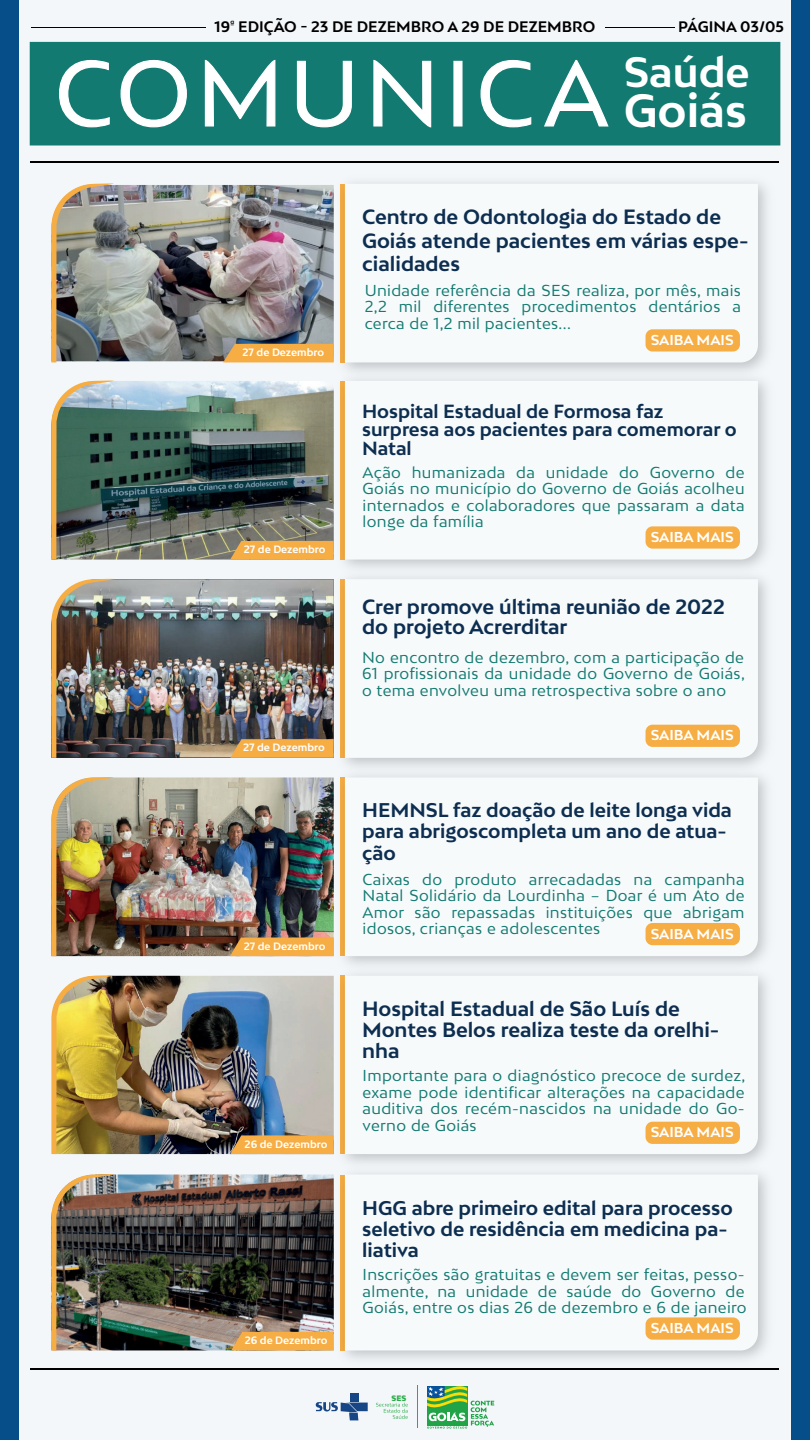
<style>
.page{position:relative;width:810px;height:1440px;background:#fff}
.page>*{position:absolute;margin:0;border:0;box-sizing:border-box;transform-origin:0 0}
.t1{font:700 44.1px "Bw Mitga";color:#fff}
.t2{font:700 40.12px "Bw Mitga";color:#fff}
.t3{font:700 19.5px/23.1px "Bw Mitga";color:#0d2e50}
.t4{font:700 18.75px/21.4px "Bw Mitga";color:#0d2e50}
.t5{font:700 18px/18.6px "Bw Mitga";color:#0d2e50}
.t6{font:15px/16.5px "Bw Mitga";letter-spacing:.025em;color:#137a71;text-align:justify}
.t7{font:700 14.4px "Bw Mitga";color:#000001}
.t8{font:700 13.58px "Bw Mitga";color:#fff}
.t9{font:700 10.05px "Bw Mitga";color:#fff}
.t10{font:900 7.43px "Bw Mitga";color:#2cac4a}
</style>
<div class="page">
<div style="left:7px;top:0;width:795px;height:1440px;background:#f3f7fa"></div>
<div style="left:0;top:0;width:19px;height:1440px;background:#054e89"></div>
<div style="left:791px;top:0;width:19px;height:1440px;background:#054e89"></div>
<div style="left:30px;top:42px;width:750px;height:104px;background:#137a71;border:3px solid #137a71"></div>
<hr style="left:31px;top:27px;width:174px;height:1px;background:#000001">
<hr style="left:605px;top:27px;width:70px;height:1px;background:#000001">
<hr style="left:30px;top:161px;width:749px;height:1px;background:#000001">
<svg style="left:59px;top:59px;width:51px;height:69px"></svg>
<svg style="left:120px;top:59px;width:67px;height:69px"></svg>
<svg style="left:204px;top:59px;width:72px;height:68px"></svg>
<svg style="left:296px;top:60px;width:56px;height:68px"></svg>
<svg style="left:373px;top:59px;width:59px;height:69px"></svg>
<div style="left:453px;top:61px;width:10px;height:66px;background:#fff;border:1px solid #fff"></div>
<svg style="left:480px;top:59px;width:52px;height:69px"></svg>
<svg style="left:544px;top:59px;width:65px;height:68px"></svg>
<hr style="left:31px;top:1368px;width:748px;height:2px;background:#000001">
<img style="left:331px;top:182px;width:436px;height:185px">
<svg style="left:345px;top:184px;width:413px;height:178px"></svg>
<img style="left:116px;top:185px;width:218px;height:176px">
<img style="left:51px;top:183px;width:65px;height:179px">
<div style="left:646px;top:329px;width:94px;height:23px;background:#f6ad44;border-radius:7px"></div>
<div style="left:223px;top:344px;width:111px;height:18px;background:#f6ad44"></div>
<img style="left:340px;top:367px;width:427px;height:199px">
<svg style="left:345px;top:381px;width:413px;height:179px"></svg>
<img style="left:116px;top:381px;width:218px;height:179px">
<img style="left:51px;top:380px;width:65px;height:180px">
<div style="left:646px;top:526px;width:94px;height:23px;background:#f6ad44;border-radius:7px"></div>
<svg style="left:230px;top:541px;width:104px;height:19px;background:#edaa49"></svg>
<img style="left:340px;top:566px;width:427px;height:198px">
<svg style="left:345px;top:579px;width:413px;height:179px"></svg>
<img style="left:116px;top:579px;width:218px;height:178px">
<img style="left:51px;top:578px;width:65px;height:180px">
<div style="left:646px;top:725px;width:94px;height:22px;background:#f6ad44;border-radius:7px"></div>
<svg style="left:230px;top:739px;width:104px;height:19px;background:#eba745"></svg>
<img style="left:331px;top:764px;width:436px;height:198px">
<svg style="left:345px;top:777px;width:413px;height:179px"></svg>
<img style="left:116px;top:777px;width:218px;height:179px">
<img style="left:51px;top:777px;width:65px;height:179px">
<div style="left:646px;top:923px;width:94px;height:22px;background:#f6ad44;border-radius:7px"></div>
<svg style="left:230px;top:937px;width:104px;height:19px;background:#eaa443"></svg>
<img style="left:331px;top:962px;width:436px;height:199px">
<svg style="left:345px;top:976px;width:413px;height:178px"></svg>
<img style="left:116px;top:976px;width:218px;height:178px">
<img style="left:51px;top:975px;width:65px;height:179px">
<div style="left:646px;top:1122px;width:94px;height:22px;background:#f6ad44;border-radius:7px"></div>
<svg style="left:230px;top:1135px;width:104px;height:19px;background:#e6a344"></svg>
<img style="left:331px;top:1161px;width:436px;height:198px">
<svg style="left:345px;top:1175px;width:413px;height:175px"></svg>
<img style="left:116px;top:1175px;width:218px;height:175px">
<img style="left:51px;top:1174px;width:65px;height:176px">
<div style="left:646px;top:1317px;width:94px;height:23px;background:#f6ad44;border-radius:7px"></div>
<svg style="left:231px;top:1332px;width:103px;height:18px;background:#f1ab47"></svg>
<div style="left:350px;top:1393px;width:9px;height:9px;background:#164686"></div>
<svg style="left:316px;top:1402px;width:52px;height:18px"></svg>
<svg style="left:376px;top:1403px;width:32px;height:16px"></svg>
<hr style="left:417px;top:1385px;width:1px;height:43px;background:#2cac4a">
<svg style="left:427px;top:1386px;width:67px;height:43px"></svg>
<p class="t7" style="left:215px;top:17px;width:382px">19<sup>ª</sup> EDIÇÃO - 23 DE DEZEMBRO A 29 DE DEZEMBRO</p>
<p class="t7" style="left:678px;top:17px;width:107px">PÁGINA 03/05</p>
<h2 class="t2" style="left:624px;top:45px;width:127px">Saúde</h2>
<h1 class="t1" style="left:624px;top:81px;width:125px">Goiás</h1>
<p class="t9" style="left:243px;top:345px;width:83px">27 de Dezembro</p>
<p class="t9" style="left:244px;top:543px;width:83px">27 de Dezembro</p>
<p class="t9" style="left:243px;top:741px;width:83px">27 de Dezembro</p>
<p class="t9" style="left:244px;top:940px;width:83px">27 de Dezembro</p>
<p class="t9" style="left:245px;top:1137px;width:84px">26 de Dezembro</p>
<p class="t9" style="left:245px;top:1333px;width:84px">26 de Dezembro</p>
<h3 class="t3" style="left:362px;top:205px;width:388px">Centro de Odontologia do Estado de<br>Goiás atende pacientes em várias espe&shy;cialidades</h3>
<p class="t6" style="left:365px;top:281px;width:378px">Unidade referência da SES realiza, por mês, mais 2,2 mil diferentes procedimentos dentários a cerca de 1,2 mil pacientes...</p>
<p class="t8" style="left:651px;top:331px;width:85px">SAIBA MAIS</p>
<p class="t5" style="left:362px;top:401px;width:376px">Hospital Estadual de Formosa faz surpresa aos pacientes para comemorar o<br>Natal</p>
<p class="t6" style="left:363px;top:464px;width:384px">Ação humanizada da unidade do Governo de Goiás no município do Governo de Goiás acolheu internados e colaboradores que passaram a data longe da família</p>
<p class="t8" style="left:651px;top:528px;width:85px">SAIBA MAIS</p>
<h3 class="t3" style="left:362px;top:596px;width:364px;line-height:20.4px">Crer promove última reunião de 2022 do projeto Acrerditar</h3>
<p class="t6" style="left:362px;top:648px;width:384px">No encontro de dezembro, com a participação de 61 profissionais da unidade do Governo de Goiás, o tema envolveu uma retrospectiva sobre o ano</p>
<p class="t8" style="left:651px;top:726px;width:85px">SAIBA MAIS</p>
<p class="t4" style="left:362px;top:798px;width:371px">HEMNSL faz doação de leite longa vida para abrigoscompleta um ano de atua&shy;ção</p>
<p class="t6" style="left:363px;top:870px;width:384px">Caixas do produto arrecadadas na campanha Natal Solidário da Lourdinha – Doar é um Ato de Amor são repassadas instituições que abrigam idosos, crianças e adolescentes</p>
<p class="t8" style="left:651px;top:925px;width:85px">SAIBA MAIS</p>
<h3 class="t3" style="left:362px;top:997px;width:359px;line-height:21.1px">Hospital Estadual de São Luís de<br>Montes Belos realiza teste da orelhi&shy;nha</h3>
<p class="t6" style="left:363px;top:1067px;width:384px">Importante para o diagnóstico precoce de surdez, exame pode identificar alterações na capacidade auditiva dos recém-nascidos na unidade do Go&shy;verno de Goiás</p>
<p class="t8" style="left:651px;top:1123px;width:85px">SAIBA MAIS</p>
<p class="t4" style="left:362px;top:1196px;width:372px;line-height:21.1px">HGG abre primeiro edital para processo seletivo de residência em medicina pa&shy;liativa</p>
<p class="t6" style="left:363px;top:1266px;width:385px;text-align:left">Inscrições são gratuitas e devem ser feitas, pesso&shy;almente, na unidade de saúde do Governo de<br>Goiás, entre os dias 26 de dezembro e 6 de janeiro</p>
<p class="t8" style="left:651px;top:1319px;width:85px">SAIBA MAIS</p>
<p class="t10" style="left:391px;top:1393px;width:16px">SES</p>
</div>
